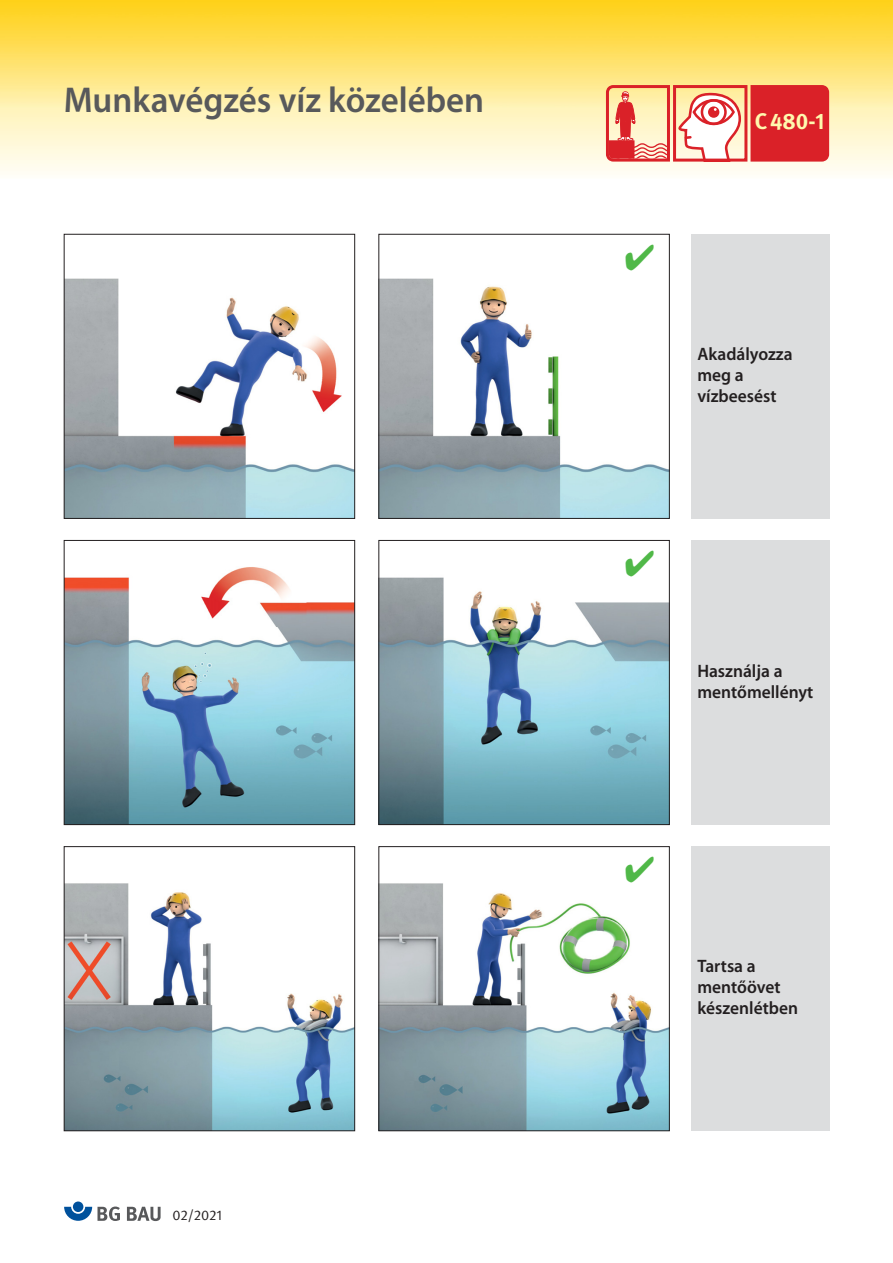
<style>
.page{position:relative;width:893px;height:1263px;background:#fff}
.page>*{position:absolute;margin:0;border:0;box-sizing:border-box;transform-origin:0 0}
.t1{font:600 36px "Myriad Pro";color:#58595b}
.t2{font:700 22.5px "DGUV Meta";color:#fff9ae}
.t3{font:600 18px/21px "Myriad Pro";color:#231f20}
.t4{font:14.1px "DGUV Meta";letter-spacing:-.01em;color:#231f20}
</style>
<div class="page">
<svg style="left:0;top:108px;width:893px;height:66px;background:#fef6d6"></svg>
<img style="left:0;top:0;width:893px;height:108px">
<div style="left:73px;top:1201px;width:10px;height:11px;background:#00519c;border-radius:50%"></div>
<svg style="left:64px;top:1206px;width:56px;height:15px"></svg>
<svg style="left:127px;top:1207px;width:34px;height:14px"></svg>
<svg style="left:678px;top:93px;width:63px;height:65px"></svg>
<div style="left:693px;top:99px;width:42px;height:26px;border:3px solid #da2128;border-radius:50%"></div>
<svg style="left:606px;top:85px;width:30px;height:77px;background:#e87261"></svg>
<div style="left:750px;top:85px;width:79px;height:77px;background:#da2128"></div>
<div style="left:673px;top:85px;width:74px;height:77px;border:3px solid #da2128"></div>
<div style="left:691px;top:234px;width:138px;height:285px;background:#dcddde"></div>
<div style="left:691px;top:540px;width:138px;height:285px;background:#dcddde"></div>
<div style="left:691px;top:846px;width:138px;height:285px;background:#dcddde"></div>
<img style="left:66px;top:278px;width:287px;height:239px">
<div style="left:64px;top:234px;width:291px;height:285px;border:1px solid #231f20"></div>
<img style="left:66px;top:577px;width:287px;height:246px">
<div style="left:64px;top:540px;width:291px;height:285px;border:1px solid #231f20"></div>
<img style="left:66px;top:883px;width:287px;height:246px">
<div style="left:64px;top:846px;width:291px;height:285px;border:1px solid #231f20"></div>
<img style="left:380px;top:278px;width:288px;height:239px">
<div style="left:378px;top:234px;width:292px;height:285px;border:1px solid #231f20"></div>
<img style="left:380px;top:577px;width:288px;height:246px">
<div style="left:378px;top:540px;width:292px;height:285px;border:1px solid #231f20"></div>
<img style="left:380px;top:883px;width:288px;height:246px">
<div style="left:378px;top:846px;width:292px;height:285px;border:1px solid #231f20"></div>
<img style="left:290px;top:320px;width:63px;height:98px">
<img style="left:188px;top:567px;width:118px;height:60px">
<h1 class="t1" style="left:64px;top:86px;width:422px">Munkavégzés víz közelében</h1>
<p class="t4" style="left:172px;top:1206px;width:51px">02/2021</p>
<p class="t2" style="left:755px;top:108px;width:71px">C 480-1</p>
<p class="t3" style="left:697px;top:345px;width:97px">Akadályozza meg a vízbeesést</p>
<p class="t3" style="left:697px;top:661px;width:117px">Használja a mentőmellényt</p>
<p class="t3" style="left:697px;top:957px;width:102px">Tartsa a mentőövet készenlétben</p>
</div>
